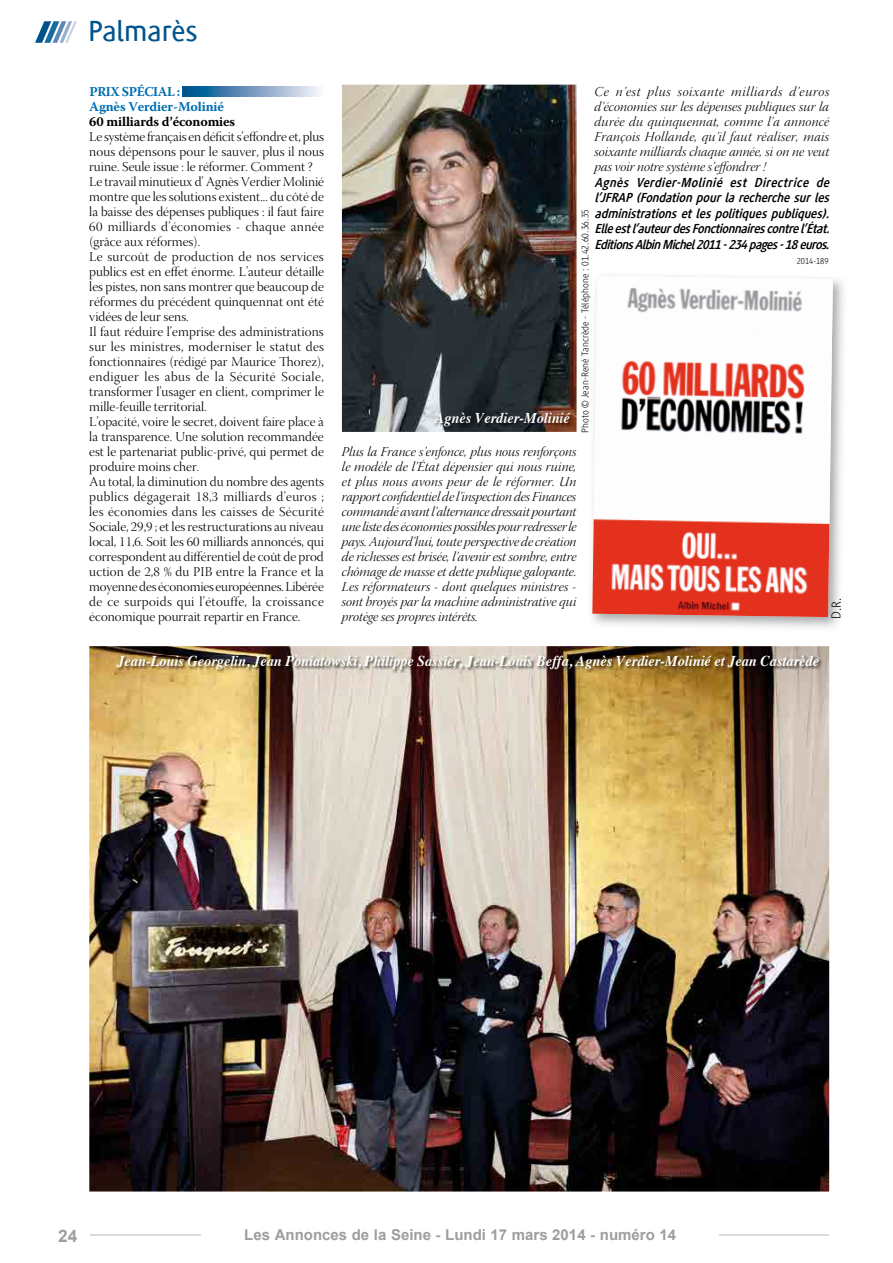
<style>
.page{position:relative;width:893px;height:1263px;background:#fff}
.page>*{position:absolute;margin:0;border:0;box-sizing:border-box;transform-origin:0 0}
.t1{font:500 30px "Generis Simple Com";color:#00538d}
.t2{font:700 17.25px "Arial";color:#9c9e9f}
.t3{font:italic 700 15px "Times";color:#fff;scale:.95 1}
.t4{font:700 15px "Arial";color:#9c9e9f}
.t5{font:13.5px/15px "Warnock Pro Light Disp";color:#000}
.t6{font:13.5px/15px "Warnock Pro Light It Disp";color:#000;text-align:justify}
.t7{font:italic 700 13.5px/15.5px "Generis Simple Com";color:#000;text-align:justify;scale:.95 1}
.t8{font:700 13.5px/15px "Warnock Pro";letter-spacing:-.01em;color:#006db1}
.t9{font:700 13.5px "Warnock Pro";letter-spacing:-.01em;color:#000}
.t10{font:300 13.5px "Generis Simple Com";color:#000}
.t11{font:300 10.05px "Generis Simple Com";letter-spacing:.01em;color:#000}
.t12{font:300 9px "Generis Simple Com";color:#000}
</style>
<div class="page">
<hr style="left:89px;top:1234px;width:740px;height:2px;background:#d9dadb">
<div style="left:201px;top:1222px;width:518px;height:35px;background:#fff"></div>
<svg style="left:35px;top:21px;width:42px;height:22px"></svg>
<img style="left:89px;top:646px;width:740px;height:545px">
<svg style="left:182px;top:87px;width:137px;height:9px"></svg>
<img style="left:342px;top:85px;width:235px;height:347px">
<img style="left:591px;top:275px;width:253px;height:353px">
<img style="left:592px;top:276px;width:241px;height:341px">
<img style="left:434px;top:413px;width:140px;height:17px">
<img style="left:116px;top:656px;width:706px;height:17px">
<h1 class="t1" style="left:88px;top:15px;width:111px">Palmarès</h1>
<p class="t8" style="left:89px;top:84px;width:136px">PRIX SPÉCIAL :<br>Agnès Verdier-Molinié</p>
<p class="t9" style="left:89px;top:114px;width:147px">60 milliards d’économies</p>
<p class="t5" style="left:89px;top:131px;width:236px">Le système français en déficit s’effondre et, plus nous dépensons pour le sauver, plus il nous ruine. Seule issue : le réformer. Comment ?<br>Le travail minutieux d’ Agnès Verdier Molinié montre que les solutions existent... du côté de la baisse des dépenses publiques : il faut faire 60 milliards d’économies - chaque année (grâce aux réformes).<br>Le surcoût de production de nos services publics est en effet énorme. L’auteur détaille les pistes, non sans montrer que beaucoup de réformes du précédent quinquennat ont été vidées de leur sens.<br>Il faut réduire l’emprise des administrations sur les ministres, moderniser le statut des fonctionnaires (rédigé par Maurice Thorez), endiguer les abus de la Sécurité Sociale, transformer l’usager en client, comprimer le mille-feuille territorial.<br>L’opacité, voire le secret, doivent faire place à la transparence. Une solution recommandée est le partenariat public-privé, qui permet de produire moins cher.<br>Au total, la diminution du nombre des agents publics dégagerait 18,3 milliards d’euros ; les économies dans les caisses de Sécurité Sociale, 29,9 ; et les restructurations au niveau local, 11,6. Soit les 60 milliards annoncés, qui correspondent au différentiel de coût de prod uction de 2,8 % du PIB entre la France et la moyenne des économies européennes. Libérée de ce surpoids qui l’étouffe, la croissance économique pourrait repartir en France.</p>
<p class="t3" style="left:435px;top:404px;width:144px">Agnès Verdier-Molinié</p>
<p class="t6" style="left:595px;top:86px;width:236px">Ce n’est plus soixante milliards d’euros d’économies sur les dépenses publiques sur la durée du quinquennat, comme l’a annoncé François Hollande, qu’il faut réaliser, mais soixante milliards chaque année, si on ne veut pas voir notre système s’effondrer !</p>
<p class="t7" style="left:595px;top:175px;width:253px">Agnès Verdier-Molinié est Directrice de l’JFRAP(Fondationpourlarecherchesurles administrationsetlespolitiquespubliques).<br>Elleestl’auteurdesFonctionnairescontrel’État.<br>EditionsAlbinMichel2011-234pages-18euros.</p>
<p class="t12" style="left:797px;top:256px;width:33px">2014-189</p>
<p class="t11" style="left:579px;top:433px;width:225px;rotate:-90deg">Photo © Jean-René Tancrède - Téléphone : 01.42.60.36.35</p>
<p class="t6" style="left:342px;top:446px;width:236px">Plus la France s’enfonce, plus nous renforçons le modèle de l’État dépensier qui nous ruine, et plus nous avons peur de le réformer. Un rapport confidentiel de l’inspection des Finances commandé avant l’alternance dressait pourtant une liste des économies possibles pour redresser le pays. Aujourd’hui, toute perspective de création de richesses est brisée, l’avenir est sombre, entre chômage de masse et dette publique galopante.<br>Les réformateurs - dont quelques ministres - sont broyés par la machine administrative qui protège ses propres intérêts.</p>
<p class="t10" style="left:829px;top:619px;width:23px;rotate:-89deg">D.R.</p>
<p class="t3" style="left:118px;top:647px;width:740px">Jean-Louis Georgelin, Jean Poniatowski, Philippe Sassier, Jean-Louis Beffa, Agnès Verdier-Molinié et Jean Castarède</p>
<p class="t2" style="left:58px;top:1224px;width:21px">24</p>
<p class="t4" style="left:244px;top:1225px;width:433px">Les Annonces de la Seine - Lundi 17 mars 2014 - numéro 14</p>
</div>
